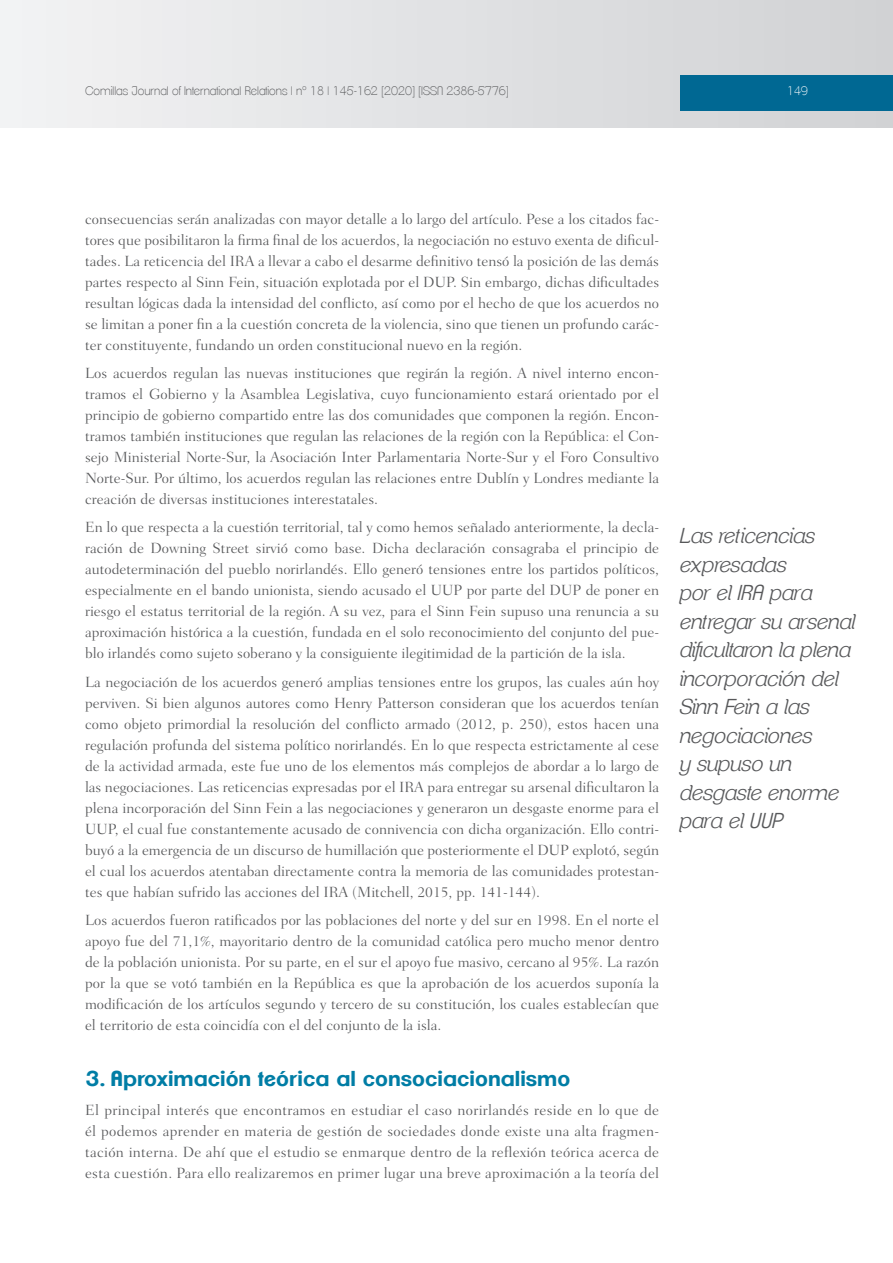
<style>
.page{position:relative;width:893px;height:1263px;background:#fff}
.page>*{position:absolute;margin:0;border:0;box-sizing:border-box;transform-origin:0 0}
._12_Entresacado{font:italic 300 21px/28.5px "Clemente P Daf";color:#57585a}
._07_Apartados{font:700 21px "Clemente P Dam";color:#007da5}
.t1{font:300 15px/21px "Fairfield LH";color:#57585a;text-align:justify}
.t2{font:200 12px "Clemente P Dac";color:#57585a}
.t3{font:200 12px "Clemente P Dac";color:#fff}
</style>
<div class="page">
<div style="left:0;top:0;width:893px;height:128px;background:linear-gradient(to right,#f2f3f4,#d0d2d4)"></div>
<div style="left:680px;top:75px;width:213px;height:36px;background:#006893"></div>
<p class="t2" style="left:85px;top:83px;width:425px">Comillas Journal of International Relations | nº 18 | 145-162 [2020] [ISSN 2386-5776]</p>
<p class="t3" style="left:787px;top:83px;width:22px">149</p>
<p class="t1" style="left:85px;top:208px;width:576px">consecuencias serán analizadas con mayor detalle a lo largo del artículo. Pese a los citados fac&shy;tores que posibilitaron la firma final de los acuerdos, la negociación no estuvo exenta de dificul&shy;tades. La reticencia del IRA a llevar a cabo el desarme definitivo tensó la posición de las demás partes respecto al Sinn Fein, situación explotada por el DUP. Sin embargo, dichas dificultades resultan lógicas dada la intensidad del conflicto, así como por el hecho de que los acuerdos no se limitan a poner fin a la cuestión concreta de la violencia, sino que tienen un profundo carác&shy;ter constituyente, fundando un orden constitucional nuevo en la región.</p>
<p class="t1" style="left:85px;top:363px;width:576px">Los acuerdos regulan las nuevas instituciones que regirán la región. A nivel interno encon&shy;tramos el Gobierno y la Asamblea Legislativa, cuyo funcionamiento estará orientado por el principio de gobierno compartido entre las dos comunidades que componen la región. Encon&shy;tramos también instituciones que regulan las relaciones de la región con la República: el Con&shy;sejo Ministerial Norte-Sur, la Asociación Inter Parlamentaria Norte-Sur y el Foro Consultivo Norte-Sur. Por último, los acuerdos regulan las relaciones entre Dublín y Londres mediante la creación de diversas instituciones interestatales.</p>
<p class="t1" style="left:85px;top:517px;width:576px">En lo que respecta a la cuestión territorial, tal y como hemos señalado anteriormente, la decla&shy;ración de Downing Street sirvió como base. Dicha declaración consagraba el principio de autodeterminación del pueblo norirlandés. Ello generó tensiones entre los partidos políticos, especialmente en el bando unionista, siendo acusado el UUP por parte del DUP de poner en riesgo el estatus territorial de la región. A su vez, para el Sinn Fein supuso una renuncia a su aproximación histórica a la cuestión, fundada en el solo reconocimiento del conjunto del pue&shy;blo irlandés como sujeto soberano y la consiguiente ilegitimidad de la partición de la isla.</p>
<p class="t1" style="left:85px;top:671px;width:576px">La negociación de los acuerdos generó amplias tensiones entre los grupos, las cuales aún hoy perviven. Si bien algunos autores como Henry Patterson consideran que los acuerdos tenían como objeto primordial la resolución del conflicto armado (2012, p. 250), estos hacen una regulación profunda del sistema político norirlandés. En lo que respecta estrictamente al cese de la actividad armada, este fue uno de los elementos más complejos de abordar a lo largo de las negociaciones. Las reticencias expresadas por el IRA para entregar su arsenal dificultaron la plena incorporación del Sinn Fein a las negociaciones y generaron un desgaste enorme para el UUP, el cual fue constantemente acusado de connivencia con dicha organización. Ello contri&shy;buyó a la emergencia de un discurso de humillación que posteriormente el DUP explotó, según el cual los acuerdos atentaban directamente contra la memoria de las comunidades protestan&shy;tes que habían sufrido las acciones del IRA (Mitchell, 2015, pp. 141-144).</p>
<p class="t1" style="left:85px;top:909px;width:576px">Los acuerdos fueron ratificados por las poblaciones del norte y del sur en 1998. En el norte el apoyo fue del 71,1%, mayoritario dentro de la comunidad católica pero mucho menor dentro de la población unionista. Por su parte, en el sur el apoyo fue masivo, cercano al 95%. La razón por la que se votó también en la República es que la aprobación de los acuerdos suponía la modificación de los artículos segundo y tercero de su constitución, los cuales establecían que el territorio de esta coincidía con el del conjunto de la isla.</p>
<p class="_07_Apartados" style="left:85px;top:1066px;width:487px">3. Aproximación teórica al consociacionalismo</p>
<p class="t1" style="left:85px;top:1099px;width:576px">El principal interés que encontramos en estudiar el caso norirlandés reside en lo que de él podemos aprender en materia de gestión de sociedades donde existe una alta fragmen&shy;tación interna. De ahí que el estudio se enmarque dentro de la reflexión teórica acerca de esta cuestión. Para ello realizaremos en primer lugar una breve aproximación a la teoría del</p>
<p class="_12_Entresacado" style="left:680px;top:522px;width:177px">Las reticencias expresadas<br>por el IRA para entregar su arsenal dificultaron la plena incorporación del<br>Sinn Fein a las negociaciones<br>y supuso un desgaste enorme para el UUP</p>
</div>
